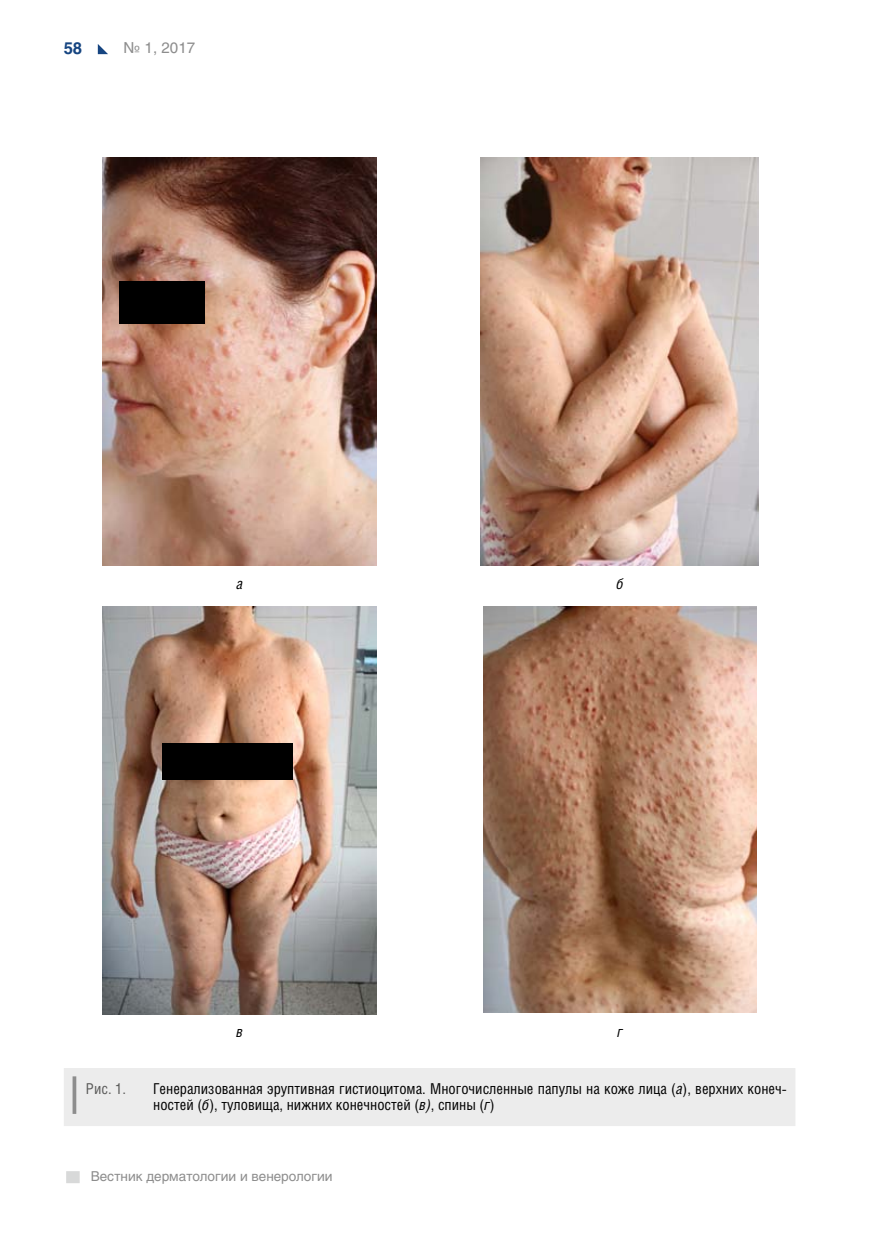
<style>
.page{position:relative;width:872px;height:1234px;background:#fff}
.page>*{position:absolute;margin:0;border:0;box-sizing:border-box;transform-origin:0 0}
.t1{font:700 16.5px "Helios";color:#164581}
.t2{font:15px/16.5px "Helios Cond";color:#000}
.t3{font:15px "Helios";color:#8d8d8d}
.t4{font:15px "Helios Cond";color:#5a5a59}
.t5{font:italic 15px "Helios Cond";color:#000}
.t6{font:13.5px "Helios";color:#8d8d8d}
.s1{font-style:italic}
</style>
<div class="page">
<div style="left:66px;top:1170px;width:14px;height:12px;background:#d8d9d9"></div>
<svg style="left:98px;top:44px;width:10px;height:10px"></svg>
<div style="left:64px;top:1068px;width:731px;height:57px;background:#ececec"></div>
<hr style="left:73px;top:1076px;width:3px;height:37px;background:#8d8d8d">
<img style="left:103px;top:157px;width:273px;height:409px">
<img style="left:481px;top:157px;width:278px;height:409px">
<img style="left:102px;top:606px;width:275px;height:408px">
<img style="left:483px;top:606px;width:274px;height:406px">
<div style="left:119px;top:281px;width:85px;height:42px;background:#000"></div>
<div style="left:162px;top:743px;width:130px;height:36px;background:#000"></div>
<p class="t1" style="left:64px;top:37px;width:20px">58</p>
<p class="t3" style="left:124px;top:38px;width:73px">№ 1, 2017</p>
<p class="t5" style="left:236px;top:574px;width:8px">а</p>
<p class="t5" style="left:236px;top:1022px;width:8px">в</p>
<p class="t5" style="left:616px;top:574px;width:9px">б</p>
<p class="t5" style="left:617px;top:1022px;width:7px">г</p>
<p class="t4" style="left:86px;top:1078px;width:42px">Рис. 1.</p>
<p class="t2" style="left:153px;top:1079px;width:635px">Генерализованная эруптивная гистиоцитома. Многочисленные папулы на коже лица (<span class="s1">а</span>), верхних конеч&shy;ностей (<span class="s1">б</span>), туловища, нижних конечностей (<span class="s1">в)</span>, спины (<span class="s1">г</span>)</p>
<p class="t6" style="left:91px;top:1167px;width:243px">Вестник дерматологии и венерологии</p>
</div>
